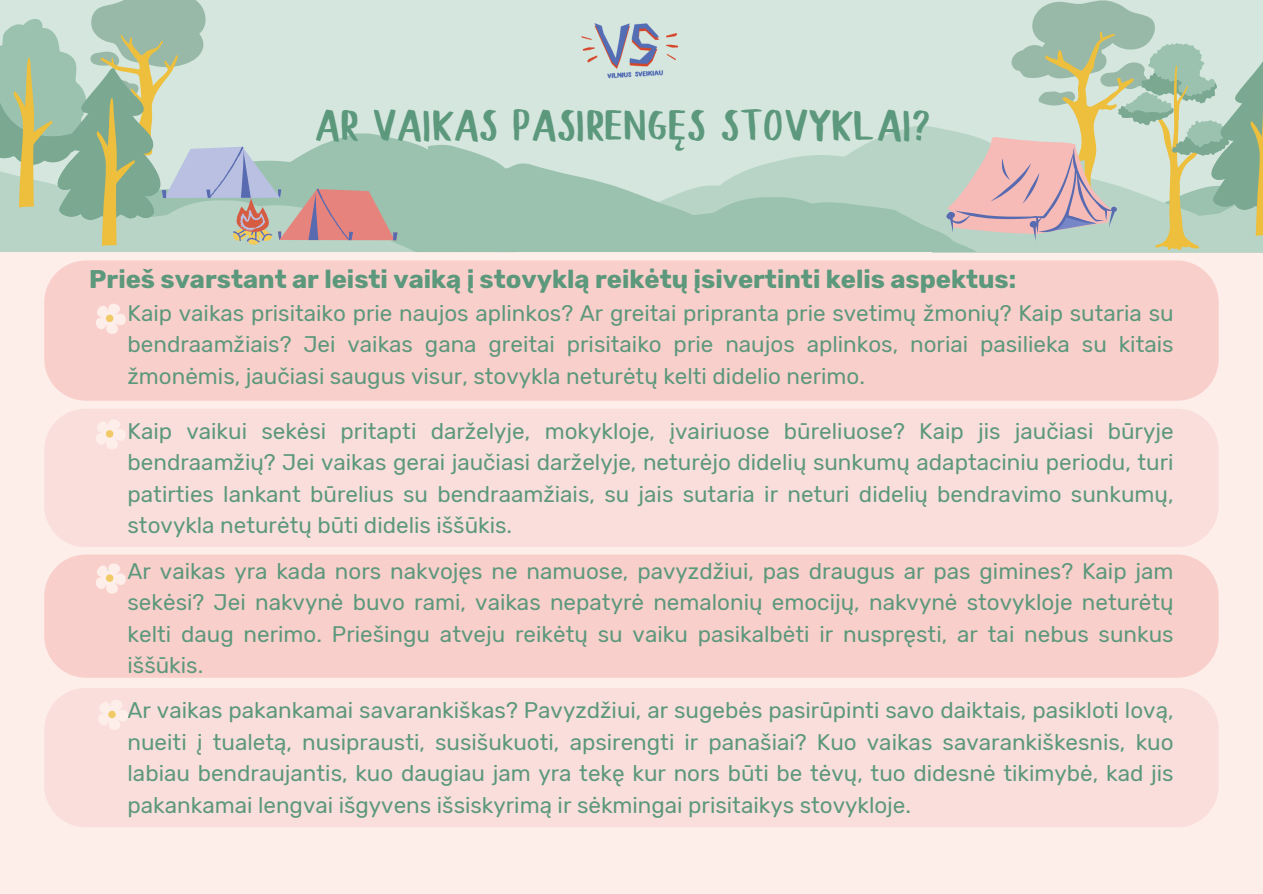
<style>
.page{position:relative;width:1263px;height:894px;background:#fff}
.page>*{position:absolute;margin:0;border:0;box-sizing:border-box;transform-origin:0 0}
.t1{font:44.85px "Blodders";color:#5c987c}
.t2{font:700 25.5px "Rubik";color:#5c987c}
.t3{font:22.5px/31.5px "Rubik";color:#5c987c;text-align:justify}
</style>
<div class="page">
<div style="left:0;top:0;width:1263px;height:893px;background:#feeeea"></div>
<div style="left:0;top:0;width:1263px;height:250px;background:#d5e6de"></div>
<svg style="left:115px;top:139px;width:313px;height:113px;background:#a6c9b8"></svg>
<img style="left:581px;top:23px;width:98px;height:56px">
<div style="left:44px;top:260px;width:1174px;height:140px;background:#f9cfcb"></div>
<svg style="left:0;top:0;width:397px;height:246px"></svg>
<svg style="left:428px;top:145px;width:231px;height:107px;fill:#9bc2af"></svg>
<svg style="left:659px;top:126px;width:273px;height:126px"></svg>
<svg style="left:932px;top:0;width:331px;height:253px"></svg>
<div style="left:44px;top:688px;width:1174px;height:139px;background:#f9dedc"></div>
<div style="left:44px;top:409px;width:1175px;height:138px;background:#f9dedc"></div>
<div style="left:44px;top:554px;width:1174px;height:123px;background:#f9cfcb"></div>
<svg style="left:87px;top:295px;width:44px;height:45px"></svg>
<svg style="left:87px;top:411px;width:44px;height:44px"></svg>
<svg style="left:87px;top:555px;width:44px;height:45px"></svg>
<svg style="left:89px;top:691px;width:44px;height:45px"></svg>
<p class="t1" style="left:316px;top:107px;width:618px">AR VAIKAS PASIRENGĘS STOVYKLAI?</p>
<p class="t2" style="left:89px;top:264px;width:928px">Prieš svarstant ar leisti vaiką į stovyklą reikėtų įsivertinti kelis aspektus:</p>
<p class="t3" style="left:128px;top:297px;width:1047px">Kaip vaikas prisitaiko prie naujos aplinkos? Ar greitai pripranta prie svetimų žmonių? Kaip sutaria su bendraamžiais? Jei vaikas gana greitai prisitaiko prie naujos aplinkos, noriai pasilieka su kitais žmonėmis, jaučiasi saugus visur, stovykla neturėtų kelti didelio nerimo.</p>
<h1 class="t3" style="left:128px;top:415px;width:1047px">Kaip vaikui sekėsi pritapti darželyje, mokykloje, įvairiuose būreliuose? Kaip jis jaučiasi būryje bendraamžių? Jei vaikas gerai jaučiasi darželyje, neturėjo didelių sunkumų adaptaciniu periodu, turi patirties lankant būrelius su bendraamžiais, su jais sutaria ir neturi didelių bendravimo sunkumų, stovykla neturėtų būti didelis iššūkis.</h1>
<p class="t3" style="left:128px;top:555px;width:1047px">Ar vaikas yra kada nors nakvojęs ne namuose, pavyzdžiui, pas draugus ar pas gimines? Kaip jam sekėsi? Jei nakvynė buvo rami, vaikas nepatyrė nemalonių emocijų, nakvynė stovykloje neturėtų kelti daug nerimo. Priešingu atveju reikėtų su vaiku pasikalbėti ir nuspręsti, ar tai nebus sunkus iššūkis.</p>
<p class="t3" style="left:128px;top:694px;width:1047px">Ar vaikas pakankamai savarankiškas? Pavyzdžiui, ar sugebės pasirūpinti savo daiktais, pasikloti lovą, nueiti į tualetą, nusiprausti, susišukuoti, apsirengti ir panašiai? Kuo vaikas savarankiškesnis, kuo labiau bendraujantis, kuo daugiau jam yra tekę kur nors būti be tėvų, tuo didesnė tikimybė, kad jis pakankamai lengvai išgyvens išsiskyrimą ir sėkmingai prisitaikys stovykloje.</p>
</div>
